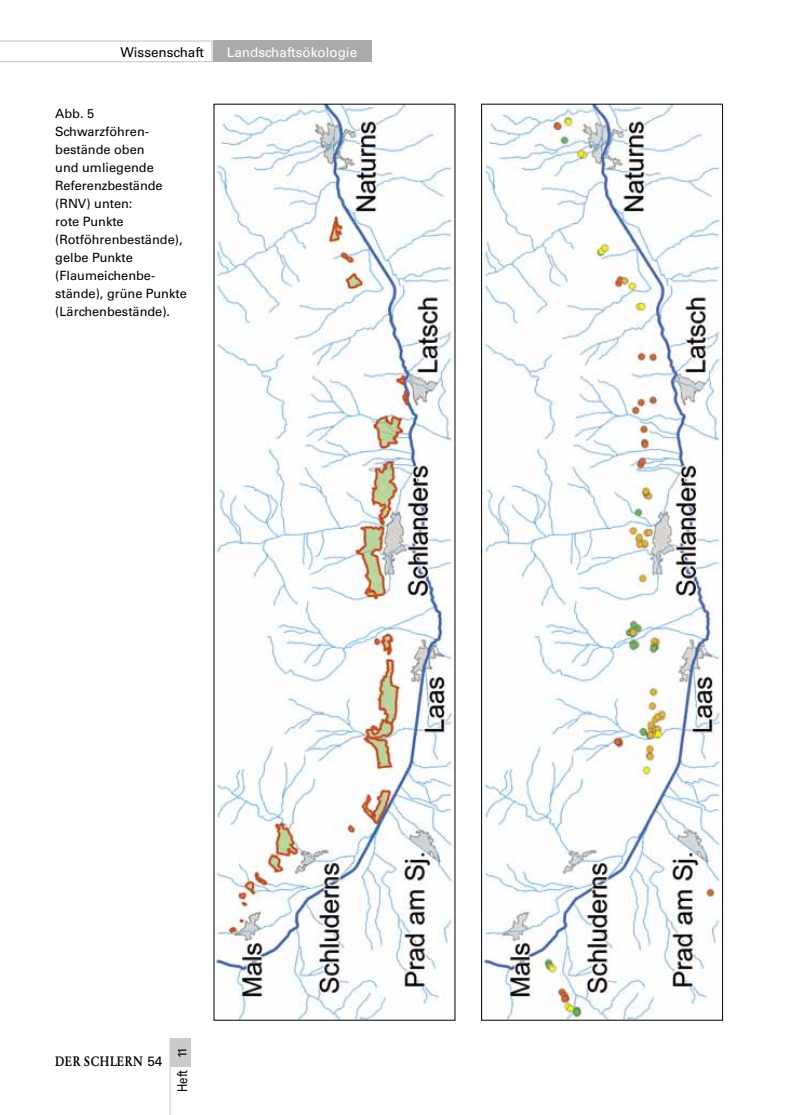
<style>
.page{position:relative;width:808px;height:1115px;background:#fff}
.page>*{position:absolute;margin:0;border:0;box-sizing:border-box;transform-origin:0 0}
.t1{font:13.5px "Univers";color:#fff}
.t2{font:500 13.5px "Garamond BE";letter-spacing:.04em;color:#000;scale:.85 1}
.t3{font:13.5px "Univers";color:#000}
.t4{font:13.5px "Univers";color:#000;scale:.85 1}
.t5{font:12.75px/18px "Univers";color:#000}
.t6{font:12px "Univers";color:#000}
.s1{font-family:"Univers";font-weight:400}
</style>
<div class="page">
<hr style="left:169px;top:1037px;width:2px;height:77px;background:#cbcbcb">
<div style="left:170px;top:1037px;width:21px;height:29px;background:#cbcbcb"></div>
<svg style="left:0;top:40px;width:213px;height:22px"></svg>
<div style="left:213px;top:40px;width:159px;height:22px;background:#aaa"></div>
<img style="left:216px;top:106px;width:237px;height:912px">
<img style="left:483px;top:106px;width:238px;height:912px">
<div style="left:481px;top:104px;width:242px;height:916px;border:1px solid #000"></div>
<p class="t3" style="left:120px;top:44px;width:85px">Wissenschaft</p>
<p class="t1" style="left:227px;top:44px;width:132px">Landschaftsökologie</p>
<p class="t5" style="left:55px;top:104px;width:133px">Abb. 5<br>Schwarzföhren&shy;bestände oben<br>und umliegende<br>Referenzbestände (RNV) unten:<br>rote Punkte (Rotföhrenbestände), gelbe Punkte (Flaumeichenbe&shy;stände), grüne Punkte (Lärchenbestände).</p>
<p class="t2" style="left:55px;top:1052px;width:128px">DER SCHLERN <span class="s1">54</span></p>
<p class="t6" style="left:175px;top:1057px;width:13px;rotate:-90deg">11</p>
<p class="t4" style="left:174px;top:1091px;width:27px;rotate:-90deg">Heft</p>
</div>
